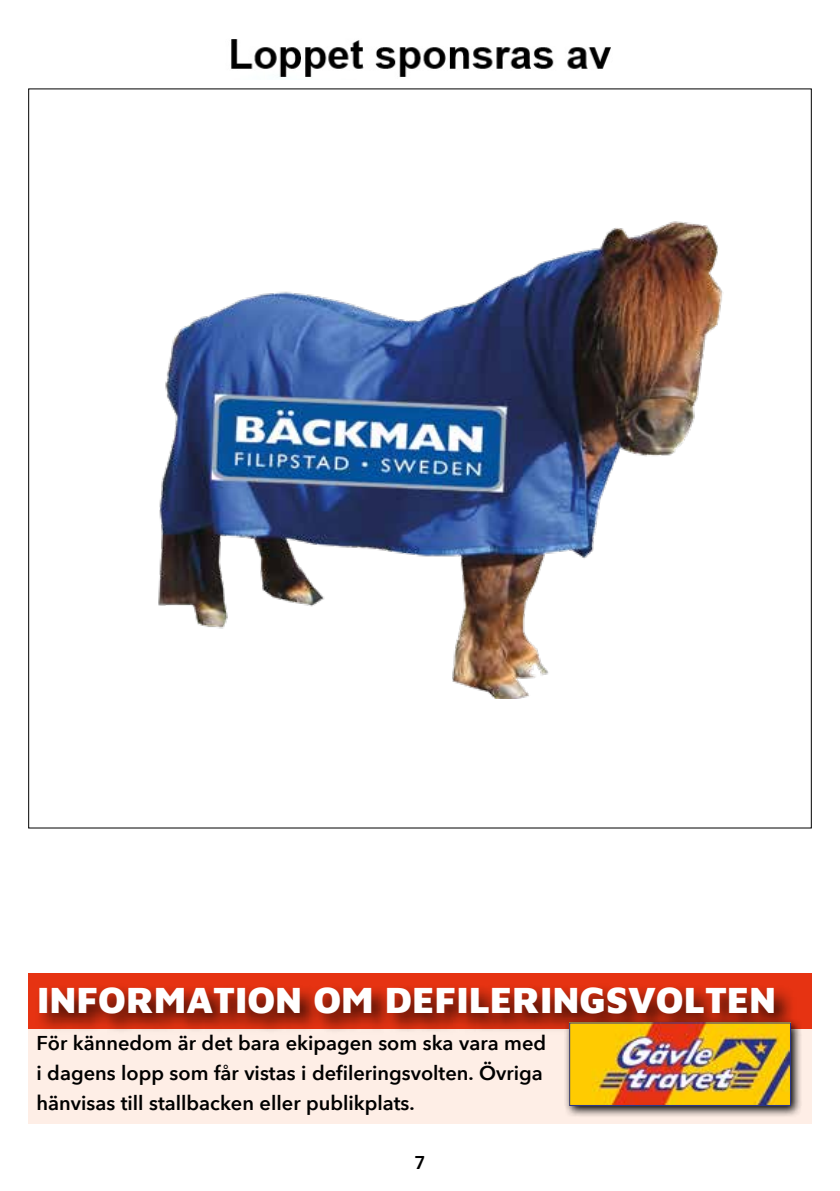
<style>
.page{position:relative;width:840px;height:1191px;background:#fff}
.page>*{position:absolute;margin:0;border:0;box-sizing:border-box;transform-origin:0 0}
.t1{font:900 37.4px "Maven Pro";color:#fff}
.t2{font:600 20px/30px "Avenir Next";color:#000}
.t3{font:700 18px "ATG Text";color:#000}
</style>
<div class="page">
<img style="left:158px;top:221px;width:565px;height:477px">
<img style="left:231px;top:39px;width:380px;height:38px">
<div style="left:28px;top:973px;width:783px;height:151px;background:#feeee6"></div>
<div style="left:28px;top:973px;width:783px;height:55px;background:#e63312"></div>
<div style="left:35px;top:983px;width:760px;height:52px;background:#000;opacity:.75"></div>
<svg style="left:563px;top:1017px;width:239px;height:99px;background:#a67e68"></svg>
<img style="left:571px;top:1024px;width:217px;height:79px">
<h1 class="t1" style="left:37px;top:973px;width:740px">INFORMATION OM DEFILERINGSVOLTEN</h1>
<p class="t2" style="left:36px;top:1027px;width:511px">För kännedom är det bara ekipagen som ska vara med i dagens lopp som får vistas i defileringsvolten. Övriga hänvisas till stallbacken eller publikplats.</p>
<p class="t3" style="left:414px;top:1151px;width:12px">7</p>
</div>
